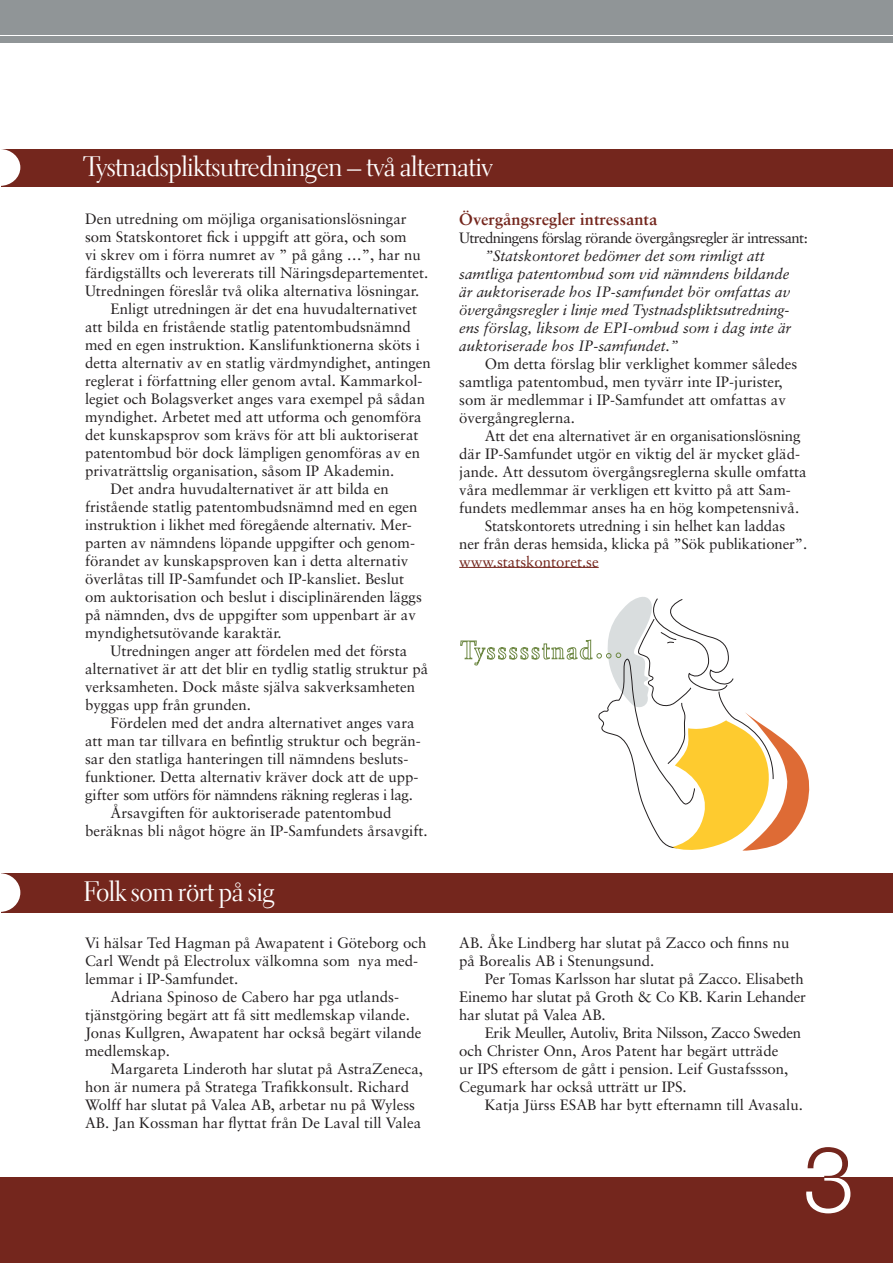
<style>
.page{position:relative;width:893px;height:1263px;background:#fff}
.page>*{position:absolute;margin:0;border:0;box-sizing:border-box;transform-origin:0 0}
.t1{font:28.5px "Electra LH Display";letter-spacing:.005em;color:#fff}
.Brödtext{font:700 16.5px "Sabon";color:#74261d}
.Brödtext-2{font:15px/18px "Sabon";color:#231f20}
.Brödtext-3{font:italic 15px "Sabon";color:#231f20}
.Brödtext-4{font:15px "Sabon";letter-spacing:-.04em;color:#231f20}
.Brödtext-5{font:15px "Sabon";letter-spacing:-.025em;color:#231f20}
.Brödtext-6{font:15px "Sabon";color:#74261d}
</style>
<div class="page">
<div style="left:0;top:0;width:893px;height:34px;background:#909597"></div>
<div style="left:0;top:36px;width:893px;height:7px;background:#909597"></div>
<div style="left:0;top:1178px;width:893px;height:85px;background:#74261d"></div>
<div style="left:1px;top:149px;width:892px;height:37px;background:#74261d"></div>
<svg style="left:1px;top:149px;width:19px;height:37px"></svg>
<hr style="left:459px;top:567px;width:140px;height:1px;background:#74261d">
<svg style="left:806px;top:1147px;width:44px;height:66px"></svg>
<div style="left:1px;top:873px;width:892px;height:39px;background:#74261d"></div>
<svg style="left:1px;top:873px;width:19px;height:39px"></svg>
<svg style="left:460px;top:597px;width:350px;height:254px"></svg>
<p class="t1" style="left:84px;top:150px;width:410px">Tystnadspliktsutredningen – två alternativ</p>
<p class="Brödtext-2" style="left:85px;top:210px;width:323px">Den utredning om möjliga organisationslösningar</p>
<p class="Brödtext-2" style="left:85px;top:228px;width:323px">som Statskontoret fick i uppgift att göra, och som</p>
<p class="Brödtext-2" style="left:85px;top:246px;width:337px">vi skrev om i förra numret av ” på gång …”, har nu</p>
<p class="Brödtext-2" style="left:85px;top:264px;width:345px">färdigställts och levererats till Näringsdepartementet.</p>
<p class="Brödtext-2" style="left:85px;top:282px;width:336px">Utredningen föreslår två olika alternativa lösningar.</p>
<p class="Brödtext-2" style="left:111px;top:300px;width:308px">Enligt utredningen är det ena huvudalternativet</p>
<p class="Brödtext-2" style="left:85px;top:318px;width:327px">att bilda en fristående statlig patentombudsnämnd</p>
<p class="Brödtext-2" style="left:85px;top:336px;width:337px">med en egen instruktion. Kanslifunktionerna sköts i</p>
<p class="Brödtext-2" style="left:85px;top:354px;width:347px">detta alternativ av en statlig värdmyndighet, antingen</p>
<p class="Brödtext-2" style="left:85px;top:372px;width:339px">reglerat i författning eller genom avtal. Kammarkol-</p>
<p class="Brödtext-2" style="left:85px;top:390px;width:342px">legiet och Bolagsverket anges vara exempel på sådan</p>
<p class="Brödtext-2" style="left:85px;top:408px;width:338px">myndighet. Arbetet med att utforma och genomföra</p>
<p class="Brödtext-2" style="left:85px;top:426px;width:335px">det kunskapsprov som krävs för att bli auktoriserat</p>
<p class="Brödtext-2" style="left:85px;top:444px;width:337px">patentombud bör dock lämpligen genomföras av en</p>
<p class="Brödtext-2" style="left:85px;top:462px;width:311px">privaträttslig organisation, såsom IP Akademin.</p>
<p class="Brödtext-2" style="left:111px;top:480px;width:280px">Det andra huvudalternativet är att bilda en</p>
<p class="Brödtext-2" style="left:85px;top:498px;width:334px">fristående statlig patentombudsnämnd med en egen</p>
<p class="Brödtext-2" style="left:85px;top:516px;width:328px">instruktion i likhet med föregående alternativ. Mer-</p>
<p class="Brödtext-2" style="left:85px;top:534px;width:332px">parten av nämndens löpande uppgifter och genom-</p>
<p class="Brödtext-2" style="left:85px;top:552px;width:325px">förandet av kunskapsproven kan i detta alternativ</p>
<p class="Brödtext-2" style="left:85px;top:570px;width:321px">överlåtas till IP-Samfundet och IP-kansliet. Beslut</p>
<p class="Brödtext-2" style="left:85px;top:588px;width:338px">om auktorisation och beslut i disciplinärenden läggs</p>
<p class="Brödtext-2" style="left:85px;top:606px;width:332px">på nämnden, dvs de uppgifter som uppenbart är av</p>
<p class="Brödtext-2" style="left:85px;top:624px;width:198px">myndighetsutövande karaktär.</p>
<p class="Brödtext-2" style="left:111px;top:642px;width:298px">Utredningen anger att fördelen med det första</p>
<p class="Brödtext-2" style="left:85px;top:660px;width:345px">alternativet är att det blir en tydlig statlig struktur på</p>
<p class="Brödtext-2" style="left:85px;top:678px;width:331px">verksamheten. Dock måste själva sakverksamheten</p>
<p class="Brödtext-2" style="left:85px;top:696px;width:167px">byggas upp från grunden.</p>
<p class="Brödtext-2" style="left:111px;top:714px;width:306px">Fördelen med det andra alternativet anges vara</p>
<p class="Brödtext-2" style="left:85px;top:732px;width:337px">att man tar tillvara en befintlig struktur och begrän-</p>
<p class="Brödtext-2" style="left:85px;top:750px;width:325px">sar den statliga hanteringen till nämndens besluts-</p>
<p class="Brödtext-2" style="left:85px;top:768px;width:335px">funktioner. Detta alternativ kräver dock att de upp-</p>
<p class="Brödtext-5" style="left:85px;top:786px;width:329px">gifter som utförs för nämndens räkning regleras i lag.</p>
<p class="Brödtext-2" style="left:111px;top:804px;width:282px">Årsavgiften för auktoriserade patentombud</p>
<p class="Brödtext-2" style="left:85px;top:822px;width:344px">beräknas bli något högre än IP-Samfundets årsavgift.</p>
<p class="Brödtext" style="left:459px;top:209px;width:200px">Övergångsregler intressanta</p>
<p class="Brödtext-4" style="left:459px;top:229px;width:350px">Utredningens förslag rörande övergångsregler är intressant:</p>
<p class="Brödtext-3" style="left:485px;top:247px;width:282px">”Statskontoret bedömer det som rimligt att</p>
<p class="Brödtext-3" style="left:459px;top:265px;width:332px">samtliga patentombud som vid nämndens bildande</p>
<p class="Brödtext-3" style="left:459px;top:283px;width:332px">är auktoriserade hos IP-samfundet bör omfattas av</p>
<p class="Brödtext-3" style="left:459px;top:301px;width:332px">övergångsregler i linje med Tystnadspliktsutredning-</p>
<p class="Brödtext-3" style="left:459px;top:319px;width:334px">ens förslag, liksom de EPI-ombud som i dag inte är</p>
<p class="Brödtext-3" style="left:459px;top:337px;width:221px">auktoriserade hos IP-samfundet.”</p>
<p class="Brödtext-2" style="left:485px;top:355px;width:314px">Om detta förslag blir verklighet kommer således</p>
<p class="Brödtext-2" style="left:459px;top:373px;width:325px">samtliga patentombud, men tyvärr inte IP-jurister,</p>
<p class="Brödtext-2" style="left:459px;top:391px;width:328px">som är medlemmar i IP-Samfundet att omfattas av</p>
<p class="Brödtext-2" style="left:459px;top:409px;width:117px">övergångreglerna.</p>
<p class="Brödtext-2" style="left:485px;top:427px;width:317px">Att det ena alternativet är en organisationslösning</p>
<p class="Brödtext-2" style="left:459px;top:445px;width:342px">där IP-Samfundet utgör en viktig del är mycket gläd-</p>
<p class="Brödtext-2" style="left:459px;top:463px;width:349px">jande. Att dessutom övergångsreglerna skulle omfatta</p>
<p class="Brödtext-2" style="left:459px;top:481px;width:333px">våra medlemmar är verkligen ett kvitto på att Sam-</p>
<p class="Brödtext-2" style="left:459px;top:499px;width:341px">fundets medlemmar anses ha en hög kompetensnivå.</p>
<p class="Brödtext-2" style="left:485px;top:517px;width:302px">Statskontorets utredning i sin helhet kan laddas</p>
<p class="Brödtext-2" style="left:459px;top:535px;width:349px">ner från deras hemsida, klicka på ”Sök publikationer”.</p>
<p class="Brödtext-6" style="left:459px;top:553px;width:141px">www.statskontoret.se</p>
<p class="t1" style="left:84px;top:875px;width:192px">Folk som rört på sig</p>
<p class="Brödtext-2" style="left:85px;top:934px;width:343px">Vi hälsar Ted Hagman på Awapatent i Göteborg och<br>Carl Wendt på Electrolux välkomna som nya med&shy;lemmar i IP-Samfundet.</p>
<p class="Brödtext-2" style="left:85px;top:988px;width:338px;text-indent:26px">Adriana Spinoso de Cabero har pga utlands&shy;tjänstgöring begärt att få sitt medlemskap vilande.<br>Jonas Kullgren, Awapatent har också begärt vilande medlemskap.</p>
<p class="Brödtext-2" style="left:85px;top:1060px;width:340px;text-indent:26px">Margareta Linderoth har slutat på AstraZeneca, hon är numera på Stratega Trafikkonsult. Richard Wolff har slutat på Valea AB, arbetar nu på Wyless AB. Jan Kossman har flyttat från De Laval till Valea</p>
<p class="Brödtext-2" style="left:459px;top:934px;width:332px">AB. Åke Lindberg har slutat på Zacco och finns nu på Borealis AB i Stenungsund.</p>
<p class="Brödtext-2" style="left:459px;top:970px;width:348px;text-indent:26px">Per Tomas Karlsson har slutat på Zacco. Elisabeth<br>Einemo har slutat på Groth &amp; Co KB. Karin Lehander har slutat på Valea AB.</p>
<p class="Brödtext-2" style="left:459px;top:1024px;width:343px;text-indent:26px">Erik Meuller, Autoliv, Brita Nilsson, Zacco Sweden och Christer Onn, Aros Patent har begärt utträde<br>ur IPS eftersom de gått i pension. Leif Gustafssson, Cegumark har också utträtt ur IPS.</p>
<p class="Brödtext-2" style="left:485px;top:1096px;width:320px">Katja Jürss ESAB har bytt efternamn till Avasalu.</p>
</div>
